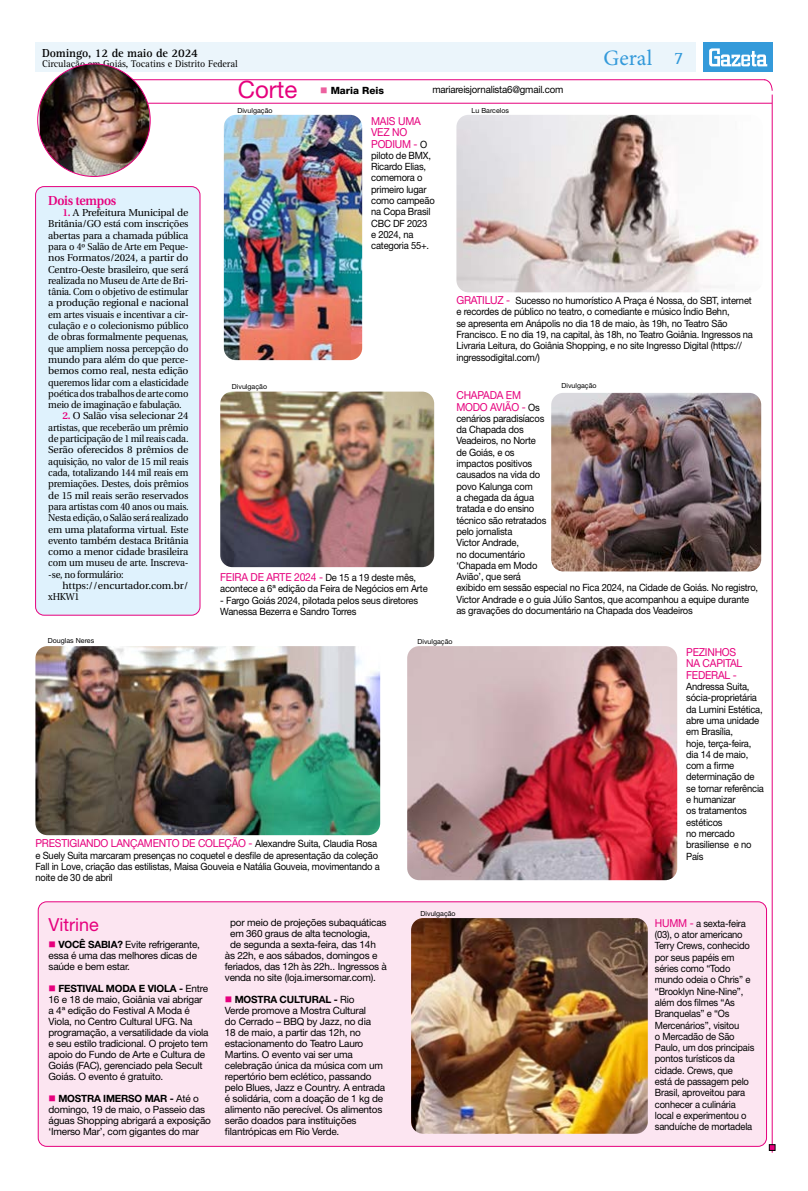
<style>
.page{position:relative;width:808px;height:1191px;background:#fff}
.page>*{position:absolute;margin:0;border:0;box-sizing:border-box;transform-origin:0 0}
.t1{font:24px "Helvetica Neue LT Std";color:#e6007d}
.t2{font:22px "Minion Pro";color:#349ada}
.t3{font:18px "Helvetica Neue LT Std";color:#e6007d}
.t4{font:600 13px "Utopia";letter-spacing:-.02em;color:#e6007d;scale:.94 1}
.t5{font:700 12px "Rotis Serif Std";letter-spacing:-.01em;color:#000}
.t6{font:11px/11.3px "Helvetica Neue LT Std";letter-spacing:-.02em;color:#e6007d;scale:.94 1}
.t7{font:10px/11.3px "Helvetica Neue LT Std";letter-spacing:-.02em;color:#000;scale:.94 1}
.t8{font:10px/11px "Helvetica Neue LT Std";letter-spacing:-.02em;color:#000}
.t9{font:10px/11.3px "Utopia";letter-spacing:-.02em;color:#000;text-align:justify}
.t10{font:10px "Rotis Serif Std";letter-spacing:-.01em;color:#000}
.t11{font:800 10px "Helvetica Neue LT Std";color:#000}
.t12{font:7px "Helvetica Neue LT Std";color:#000}
.s1{font-family:"Rotis Serif Std";font-size:18px}
.s2{color:#ec619f}
.s3{font-size:10px;color:#000}
.s4{font-weight:600;color:#e6007d}
.s5{font-size:11px;color:#e6007d}
.s6{color:#e6007d}
.s7{font-weight:700}
</style>
<div class="page">
<div style="left:35px;top:43px;width:661px;height:29px;background:#ebf5fb"></div>
<div style="left:703px;top:43px;width:69px;height:29px;background:#349ada"></div>
<svg style="left:709px;top:48px;width:58px;height:18px"></svg>
<div style="left:38px;top:901px;width:728px;height:245px;background:#fce5f1;border-radius:9px"></div>
<div style="left:38px;top:901px;width:729px;height:245px;border:1px solid #e6007d;border-radius:9px"></div>
<div style="left:36px;top:187px;width:164px;height:428px;background:#dff2fd;border-radius:9px"></div>
<div style="left:35px;top:186px;width:165px;height:429px;border:1px solid #e6007d;border-radius:9px"></div>
<hr style="left:772px;top:95px;width:1px;height:1057px;background:#e6007d">
<svg style="left:764px;top:79px;width:8px;height:12px"></svg>
<hr style="left:41px;top:103px;width:731px;height:1px;background:#e6007d">
<hr style="left:77px;top:80px;width:688px;height:1px;background:#e6007d">
<img style="left:40px;top:64px;width:110px;height:112px">
<svg style="left:769px;top:1144px;width:6px;height:6px"></svg>
<img style="left:224px;top:115px;width:138px;height:245px">
<img style="left:456px;top:115px;width:303px;height:177px">
<img style="left:35px;top:646px;width:345px;height:189px">
<img style="left:411px;top:918px;width:237px;height:215px">
<img style="left:220px;top:391px;width:214px;height:176px">
<img style="left:551px;top:393px;width:210px;height:178px">
<img style="left:407px;top:646px;width:270px;height:234px">
<p class="t5" style="left:42px;top:46px;width:157px">Domingo, 12 de maio de 2024</p>
<p class="t10" style="left:42px;top:58px;width:197px">Circulação em Goiás, Tocatins e Distrito Federal</p>
<h2 class="t2" style="left:603px;top:43px;width:81px">Geral <span class="s1">7</span></h2>
<h1 class="t1" style="left:238px;top:75px;width:61px">Corte</h1>
<p class="t11" style="left:320px;top:84px;width:65px"><span class="s2">■</span> Maria Reis</p>
<p class="t8" style="left:432px;top:84px;width:133px">mariareisjornalista6@gmail.com</p>
<p class="t12" style="left:237px;top:106px;width:37px">Divulgação</p>
<p class="t12" style="left:472px;top:106px;width:39px">Lu Barcelos</p>
<p class="t6" style="left:371px;top:115px;width:61px">MAIS UMA<br>VEZ NO<br>PODIUM - <span class="s3">O</span></p>
<p class="t7" style="left:371px;top:149px;width:69px">piloto de BMX,<br>Ricardo Elias, comemora o primeiro lugar como campeão na Copa Brasil<br>CBC DF 2023 e 2024, na categoria 55+.</p>
<h3 class="t4" style="left:48px;top:193px;width:74px">Dois tempos</h3>
<p class="t9" style="left:48px;top:207px;width:142px;text-indent:14px"><span class="s4">1.</span> A Prefeitura Municipal de Britânia/GO está com inscrições abertas para a chamada pública para o 4º Salão de Arte em Peque&shy;nos Formatos/2024, a partir do Centro-Oeste brasileiro, que será realizada no Museu de Arte de Bri&shy;tânia. Com o objetivo de estimular a produção regional e nacional em artes visuais e incentivar a cir&shy;culação e o colecionismo público de obras formalmente pequenas, que ampliem nossa percepção do mundo para além do que perce&shy;bemos como real, nesta edição queremos lidar com a elasticidade poética dos trabalhos de arte como meio de imaginação e fabulação.</p>
<p class="t9" style="left:48px;top:410px;width:142px;text-indent:14px"><span class="s4">2.</span> O Salão visa selecionar 24 artistas, que receberão um prêmio de participação de 1 mil reais cada.<br>Serão oferecidos 8 prêmios de aquisição, no valor de 15 mil reais cada, totalizando 144 mil reais em premiações. Destes, dois prêmios de 15 mil reais serão reservados para artistas com 40 anos ou mais.<br>Nesta edição, o Salão será realizado em uma plataforma virtual. Este evento também destaca Britânia como a menor cidade brasileira com um museu de arte. Inscreva--se, no formulário:</p>
<p class="t9" style="left:48px;top:580px;width:142px;text-indent:14px">https://encurtador.com.br/ xHKW1</p>
<p class="t7" style="left:456px;top:295px;width:317px"><span class="s5">GRATILUZ -</span> Sucesso no humorístico A Praça é Nossa, do SBT, internet e recordes de público no teatro, o comediante e músico Índio Behn,<br>se apresenta em Anápolis no dia 18 de maio, às 19h, no Teatro São Francisco. E no dia 19, na capital, às 18h, no Teatro Goiânia. Ingressos na Livraria Leitura, do Goiânia Shopping, e no site Ingresso Digital (https:// ingressodigital.com/)</p>
<p class="t12" style="left:561px;top:382px;width:37px">Divulgação</p>
<p class="t12" style="left:232px;top:383px;width:37px">Divulgação</p>
<p class="t6" style="left:456px;top:389px;width:90px">CHAPADA EM<br>MODO AVIÃO - <span class="s3">Os</span></p>
<p class="t7" style="left:456px;top:412px;width:323px">cenários paradisíacos<br>da Chapada dos<br>Veadeiros, no Norte<br>de Goiás, e os<br>impactos positivos<br>causados na vida do<br>povo Kalunga com<br>a chegada da água<br>tratada e do ensino<br>técnico são retratados<br>pelo jornalista<br>Victor Andrade,<br>no documentário<br>‘Chapada em Modo<br>Avião’, que será<br>exibido em sessão especial no Fica 2024, na Cidade de Goiás. No registro,<br>Victor Andrade e o guia Júlio Santos, que acompanhou a equipe durante as gravações do documentário na Chapada dos Veadeiros</p>
<p class="t6" style="left:686px;top:646px;width:61px">PEZINHOS<br>NA CAPITAL<br>FEDERAL -</p>
<p class="t7" style="left:686px;top:680px;width:84px">Andressa Suita, sócia-proprietária da Lumini Estética, abre uma unidade em Brasília,<br>hoje, terça-feira, dia 14 de maio, com a firme determinação de se tornar referência e humanizar<br>os tratamentos estéticos<br>no mercado brasiliense e no<br>País</p>
<p class="t6" style="left:220px;top:571px;width:210px">FEIRA DE ARTE 2024 - <span class="s3">De 15 a 19 deste mês,</span></p>
<p class="t7" style="left:220px;top:583px;width:222px">acontece a 6ª edição da Feira de Negócios em Arte</p>
<p class="t7" style="left:220px;top:594px;width:212px">- Fargo Goiás 2024, pilotada pelos seus diretores<br>Wanessa Bezerra e Sandro Torres</p>
<p class="t12" style="left:48px;top:636px;width:48px">Douglas Neres</p>
<p class="t12" style="left:417px;top:637px;width:37px">Divulgação</p>
<p class="t6" style="left:35px;top:837px;width:365px">PRESTIGIANDO LANÇAMENTO DE COLEÇÃO - <span class="s3">Alexandre Suita, Claudia Rosa</span></p>
<p class="t7" style="left:35px;top:849px;width:368px">e Suely Suita marcaram presenças no coquetel e desfile de apresentação da coleção<br>Fall in Love, criação das estilistas, Maisa Gouveia e Natália Gouveia, movimentando a noite de 30 de abril</p>
<h3 class="t3" style="left:49px;top:913px;width:52px">Vitrine</h3>
<p class="t8" style="left:49px;top:938px;width:153px"><span class="s6">■</span> <span class="s7">VOCÊ SABIA?</span> Evite refrigerante, essa é uma das melhores dicas de saúde e bem estar.</p>
<p class="t8" style="left:49px;top:982px;width:162px"><span class="s6">■</span> <span class="s7">FESTIVAL MODA E VIOLA -</span> Entre 16 e 18 de maio, Goiânia vai abrigar a 4ª edição do Festival A Moda é Viola, no Centro Cultural UFG. Na programação, a versatilidade da viola e seu estilo tradicional. O projeto tem apoio do Fundo de Arte e Cultura de Goiás (FAC), gerenciado pela Secult Goiás. O evento é gratuito.</p>
<p class="t8" style="left:49px;top:1092px;width:164px"><span class="s6">■</span> <span class="s7">MOSTRA IMERSO MAR -</span> Até o domingo, 19 de maio, o Passeio das águas Shopping abrigará a exposição ‘Imerso Mar’, com gigantes do mar</p>
<p class="t8" style="left:230px;top:916px;width:158px">por meio de projeções subaquáticas</p>
<p class="t8" style="left:230px;top:927px;width:141px">em 360 graus de alta tecnologia,</p>
<p class="t8" style="left:230px;top:938px;width:147px">de segunda a sexta-feira, das 14h</p>
<p class="t8" style="left:225px;top:949px;width:154px">às 22h, e aos sábados, domingos e</p>
<p class="t8" style="left:225px;top:960px;width:164px">feriados, das 12h às 22h.. Ingressos à</p>
<p class="t8" style="left:225px;top:971px;width:153px">venda no site (loja.imersomar.com).</p>
<p class="t8" style="left:225px;top:993px;width:162px"><span class="s6">■</span> <span class="s7">MOSTRA CULTURAL -</span> Rio<br>Verde promove a Mostra Cultural<br>do Cerrado – BBQ by Jazz, no dia<br>18 de maio, a partir das 12h, no estacionamento do Teatro Lauro<br>Martins. O evento vai ser uma celebração única da música com um repertório bem eclético, passando pelo Blues, Jazz e Country. A entrada é solidária, com a doação de 1 kg de alimento não perecível. Os alimentos serão doados para instituições filantrópicas em Rio Verde.</p>
<p class="t12" style="left:421px;top:909px;width:37px">Divulgação</p>
<p class="t7" style="left:655px;top:917px;width:107px"><span class="s5">HUMM -</span> a sexta-feira (03), o ator americano<br>Terry Crews, conhecido por seus papéis em séries como “Todo mundo odeia o Chris” e “Brooklyn Nine-Nine”, além dos filmes “As<br>Branquelas” e “Os<br>Mercenários”, visitou<br>o Mercadão de São<br>Paulo, um dos principais pontos turísticos da cidade. Crews, que<br>está de passagem pelo<br>Brasil, aproveitou para conhecer a culinária local e experimentou o sanduíche de mortadela</p>
</div>
